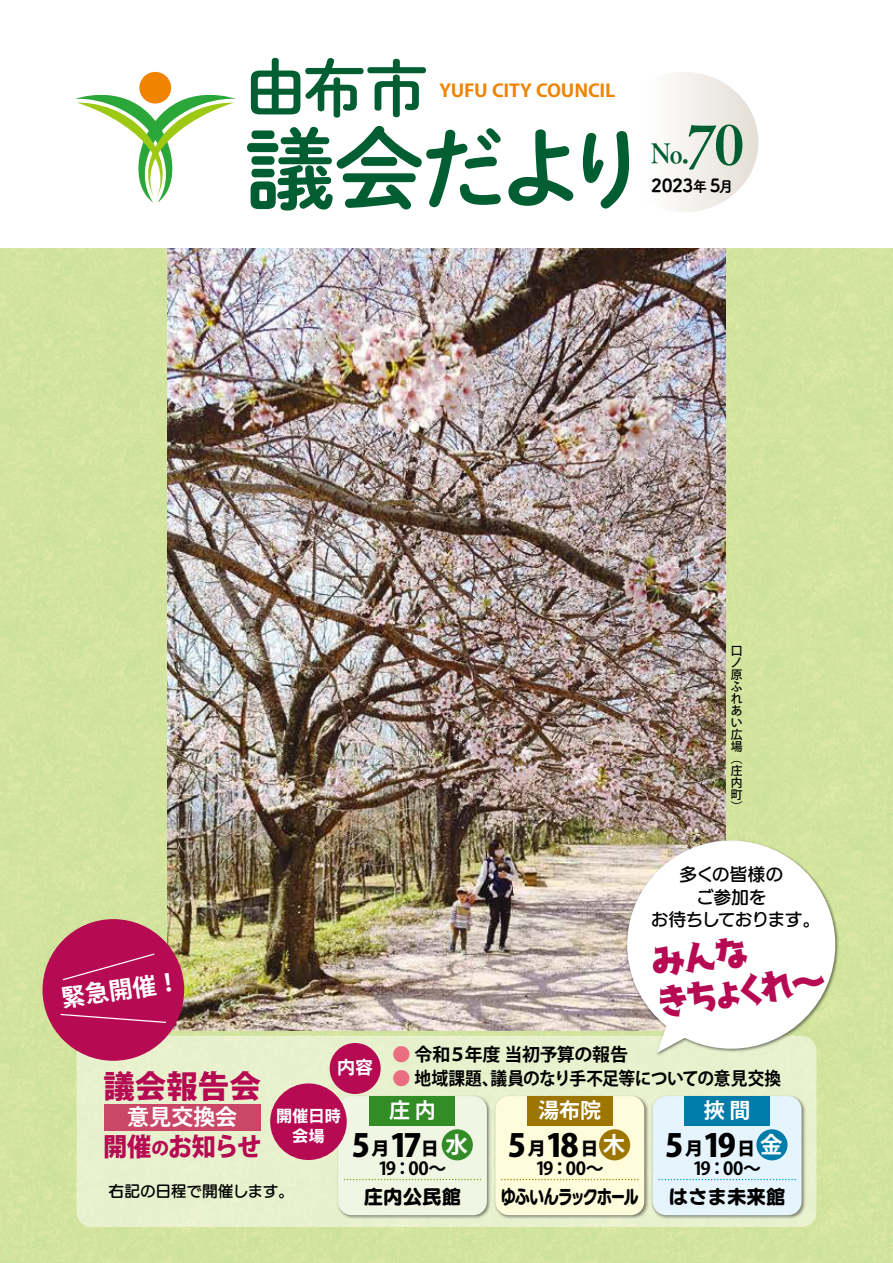
<style>
.page{position:relative;width:893px;height:1263px;background:#fff}
.page>*{position:absolute;margin:0;border:0;box-sizing:border-box;transform-origin:0 0}
.t1{font:90px "FOT DNP Shuei M Go Std B";letter-spacing:-.095em;color:#005e32}
.t2{font:63px "FOT DNP Shuei M Go Std B";color:#005e32}
.t3{font:36.15px/39.8px "Gospel Std EB";color:#b60a53}
.t4{font:800 31.5px "Koz Go Pr 6 N";color:#000}
.t5{font:800 31.5px "Koz Go Pr 6 N";color:#b60a53}
.t6{font:27px "Tsuku B Old Min Pr 6 N B";color:#005e32;scale:.86 1}
.t7{font:800 25.5px "Koz Go Pr 6 N";letter-spacing:-.04em;color:#b60a53;scale:.95 1}
.t8{font:700 23.85px "Koz Go Pr 6 N";color:#fff}
.t9{font:700 22.5px "Koz Go Pr 6 N";color:#fff}
.t10{font:700 22.05px "Koz Go Pr 6 N";letter-spacing:.005em;color:#fff}
.t11{font:700 21px "Koz Go Pr 6 N";color:#fff}
.t12{font:19.5px "UD Marugo Small Pr 6 E";letter-spacing:-.025em;color:#000}
.t13{font:19.5px "UD Marugo Small Pr 6 E";letter-spacing:-.08em;color:#000;scale:.78 1}
.t14{font:700 18px "Koz Go Pr 6 N";letter-spacing:-.025em;color:#000}
.t15{font:700 18px "Koz Go Pr 6 N";letter-spacing:-.025em;color:#000;scale:.93 1}
.t16{font:18px/22.4px "UD Marugo Small Pr 6 DB";letter-spacing:-.04em;color:#000;text-align:center}
.t17{font:18px "Tsuku A Rd Gothic Std E";color:#000}
.t18{font:18px "UD Kakugo Small Pr 6 B";color:#fff}
.t19{font:700 17.55px "Koz Go Pr 6 N";letter-spacing:-.01em;color:#f08300;scale:1.11 1}
.t20{font:16.2px/20.2px "UD Kakugo Small Pr 6 B";color:#fff;text-align:center}
.t21{font:15.75px "UD Marugo Small Pr 6 DB";letter-spacing:-.025em;color:#000}
.t22{font:500 12px/12px "Koz Go Pr 6 N";color:#000;text-align:justify}
.s1{font-size:54px}
.s2{font-size:15px}
.s3{color:#ec6d81}
.s4{font-size:18.45px}
.s5{font-size:18px}
.s6{font-weight:700;font-size:22.5px;color:#fff}
</style>
<div class="page">
<div style="left:0;top:248px;width:893px;height:1015px;background:#d2e39d"></div>
<div style="left:77px;top:1036px;width:739px;height:191px;background:#e8f1cd;border-radius:15px"></div>
<img style="left:167px;top:248px;width:559px;height:782px">
<img style="left:337px;top:1093px;width:469px;height:126px">
<div style="left:338px;top:1096px;width:149px;height:119px;background:#f0f6e3;border-radius:13px"></div>
<div style="left:370px;top:1096px;width:85px;height:30px;background:#338d27"></div>
<div style="left:495px;top:1096px;width:149px;height:119px;background:#fffcdb;border-radius:13px"></div>
<div style="left:527px;top:1096px;width:85px;height:30px;background:#9c7600"></div>
<div style="left:653px;top:1096px;width:148px;height:119px;background:#e6f5fd;border-radius:13px"></div>
<div style="left:685px;top:1096px;width:85px;height:30px;background:#007caa"></div>
<img style="left:625px;top:838px;width:215px;height:220px">
<div style="left:627px;top:840px;width:208px;height:209px;background:#fff;border-radius:50%"></div>
<svg style="left:657px;top:1017px;width:54px;height:36px"></svg>
<div style="left:442px;top:1129px;width:31px;height:31px;background:#338d27;border-radius:50%"></div>
<div style="left:599px;top:1129px;width:31px;height:31px;background:#9c7600;border-radius:50%"></div>
<div style="left:756px;top:1129px;width:31px;height:31px;background:#007caa;border-radius:50%"></div>
<svg style="left:75px;top:83px;width:161px;height:120px"></svg>
<div style="left:139px;top:72px;width:32px;height:32px;background:#f08300;border-radius:50%"></div>
<svg style="left:674px;top:72px;width:84px;height:140px"></svg>
<div style="left:43px;top:919px;width:141px;height:142px;background:#b60a53;border-radius:50%"></div>
<svg style="left:62px;top:953px;width:93px;height:28px"></svg>
<svg style="left:60px;top:1013px;width:107px;height:10px"></svg>
<svg style="left:344px;top:1179px;width:137px;height:1px"></svg>
<svg style="left:502px;top:1179px;width:137px;height:1px"></svg>
<svg style="left:659px;top:1179px;width:137px;height:1px"></svg>
<div style="left:104px;top:1104px;width:156px;height:26px;background:#ca4768"></div>
<div style="left:330px;top:1043px;width:51px;height:51px;background:#b60a53;border-radius:50%"></div>
<div style="left:270px;top:1083px;width:77px;height:77px;background:#b60a53;border-radius:50%"></div>
<h2 class="t2" style="left:244px;top:41px;width:185px">由布市</h2>
<h1 class="t1" style="left:245px;top:102px;width:408px">議会だより</h1>
<p class="t19" style="left:439px;top:81px;width:160px">YUFU CITY COUNCIL</p>
<h3 class="t6" style="left:651px;top:128px;width:110px">No.<span class="s1">70</span></h3>
<p class="t17" style="left:651px;top:171px;width:84px">2023<span class="s2">年</span> 5<span class="s2">月</span></p>
<h3 class="t8" style="left:60px;top:985px;width:121px;rotate:-8deg">緊急開催！</h3>
<p class="t22" style="left:731px;top:645px;width:13px">口ノ原ふれあい広場（庄内町）</p>
<p class="t16" style="left:650px;top:864px;width:172px">多くの皆様の<br>ご参加を<br>お待ちしております。</p>
<h3 class="t3" style="left:646px;top:943px;width:175px;rotate:-8deg">みんな<br>きちょくれ～</h3>
<p class="t14" style="left:392px;top:1044px;width:237px"><span class="s3">●</span> 令和５年度 当初予算の報告</p>
<p class="t15" style="left:392px;top:1068px;width:420px"><span class="s3">●</span> 地域課題、議員のなり手不足等についての意見交換</p>
<p class="t18" style="left:337px;top:1057px;width:37px">内容</p>
<p class="t20" style="left:276px;top:1106px;width:66px">開催日時会場</p>
<h3 class="t5" style="left:103px;top:1068px;width:159px">議会報告会</h3>
<h3 class="t7" style="left:103px;top:1132px;width:168px">開催<span class="s4">の</span>お知らせ</h3>
<p class="t11" style="left:538px;top:1099px;width:64px">湯布院</p>
<p class="t11" style="left:389px;top:1099px;width:48px">庄 内</p>
<p class="t11" style="left:704px;top:1099px;width:48px">挾 間</p>
<p class="t10" style="left:127px;top:1105px;width:112px">意見交換会</p>
<p class="t9" style="left:445px;top:1132px;width:24px">水</p>
<h3 class="t4" style="left:508px;top:1127px;width:119px">5<span class="s5">月</span>18<span class="s5">日</span><span class="s6">木</span></h3>
<h3 class="t4" style="left:665px;top:1127px;width:119px">5<span class="s5">月</span>19<span class="s5">日</span><span class="s6">金</span></h3>
<h3 class="t4" style="left:352px;top:1127px;width:89px">5<span class="s5">月</span>17<span class="s5">日</span></h3>
<p class="t12" style="left:364px;top:1186px;width:99px">庄内公民館</p>
<p class="t14" style="left:378px;top:1158px;width:70px">19：00～</p>
<p class="t14" style="left:535px;top:1158px;width:70px">19：00～</p>
<p class="t14" style="left:693px;top:1158px;width:70px">19：00～</p>
<p class="t21" style="left:109px;top:1182px;width:187px">右記の日程で開催します。</p>
<p class="t13" style="left:501px;top:1186px;width:178px">ゆふいんラックホール</p>
<p class="t12" style="left:669px;top:1186px;width:118px">はさま未来館</p>
</div>
